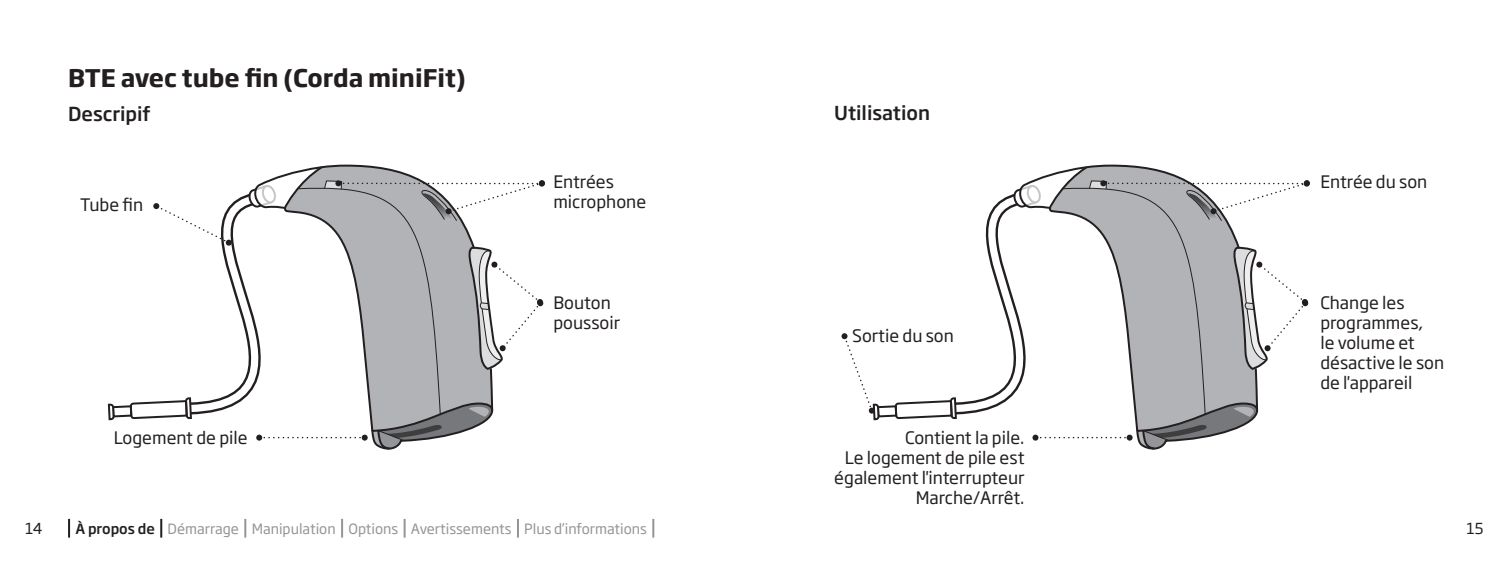
<style>
.page{position:relative;width:1509px;height:562px;background:#fff}
.page>*{position:absolute;margin:0;border:0;box-sizing:border-box;transform-origin:0 0}
.t1{font:700 24px "Soho Gothic Pro";color:#231f20}
.t2{font:500 19px "Soho Gothic Pro";color:#231f20}
.t3{font:17px/20px "Soho Gothic Pro";color:#231f20}
.t4{font:15px "Soho Gothic Pro";color:#231f20}
.t5{font:14px "Soho Gothic Pro";color:#939598}
.s1{font-weight:500;color:#231f20}
</style>
<div class="page">
<svg style="left:193px;top:193px;width:56px;height:222px"></svg>
<svg style="left:108px;top:397px;width:85px;height:24px"></svg>
<svg style="left:249px;top:165px;width:296px;height:284px"></svg>
<svg style="left:957px;top:194px;width:56px;height:221px"></svg>
<svg style="left:1013px;top:165px;width:296px;height:284px"></svg>
<svg style="left:153px;top:203px;width:79px;height:42px"></svg>
<svg style="left:841px;top:333px;width:116px;height:88px"></svg>
<svg style="left:68px;top:518px;width:2px;height:19px"></svg>
<svg style="left:160px;top:518px;width:2px;height:19px"></svg>
<svg style="left:244px;top:518px;width:2px;height:19px"></svg>
<svg style="left:341px;top:518px;width:2px;height:19px"></svg>
<svg style="left:403px;top:518px;width:2px;height:19px"></svg>
<svg style="left:517px;top:518px;width:2px;height:19px"></svg>
<svg style="left:652px;top:518px;width:2px;height:19px"></svg>
<h1 class="t1" style="left:68px;top:59px;width:399px">BTE avec tube fin (Corda miniFit)</h1>
<p class="t2" style="left:68px;top:99px;width:84px">Descripif</p>
<p class="t3" style="left:80px;top:193px;width:65px">Tube fin</p>
<p class="t3" style="left:114px;top:426px;width:135px">Logement de pile</p>
<p class="t3" style="left:553px;top:170px;width:94px">Entrées microphone</p>
<p class="t3" style="left:553px;top:292px;width:68px">Bouton poussoir</p>
<p class="t2" style="left:834px;top:98px;width:97px">Utilisation</p>
<p class="t3" style="left:852px;top:325px;width:103px">Sortie du son</p>
<p class="t3" style="left:834px;top:426px;width:192px;text-align:right">Contient la pile.<br>Le logement de pile est également l'interrupteur<br>Marche/Arrêt.</p>
<p class="t3" style="left:1320px;top:170px;width:108px">Entrée du son</p>
<p class="t3" style="left:1320px;top:292px;width:125px">Change les programmes,<br>le volume et désactive le son de l'appareil</p>
<p class="t4" style="left:25px;top:516px;width:19px">14</p>
<p class="t5" style="left:75px;top:517px;width:573px"><span class="s1">À propos de</span> Démarrage Manipulation Options Avertissements Plus d’informations</p>
<p class="t4" style="left:1465px;top:516px;width:19px">15</p>
</div>
